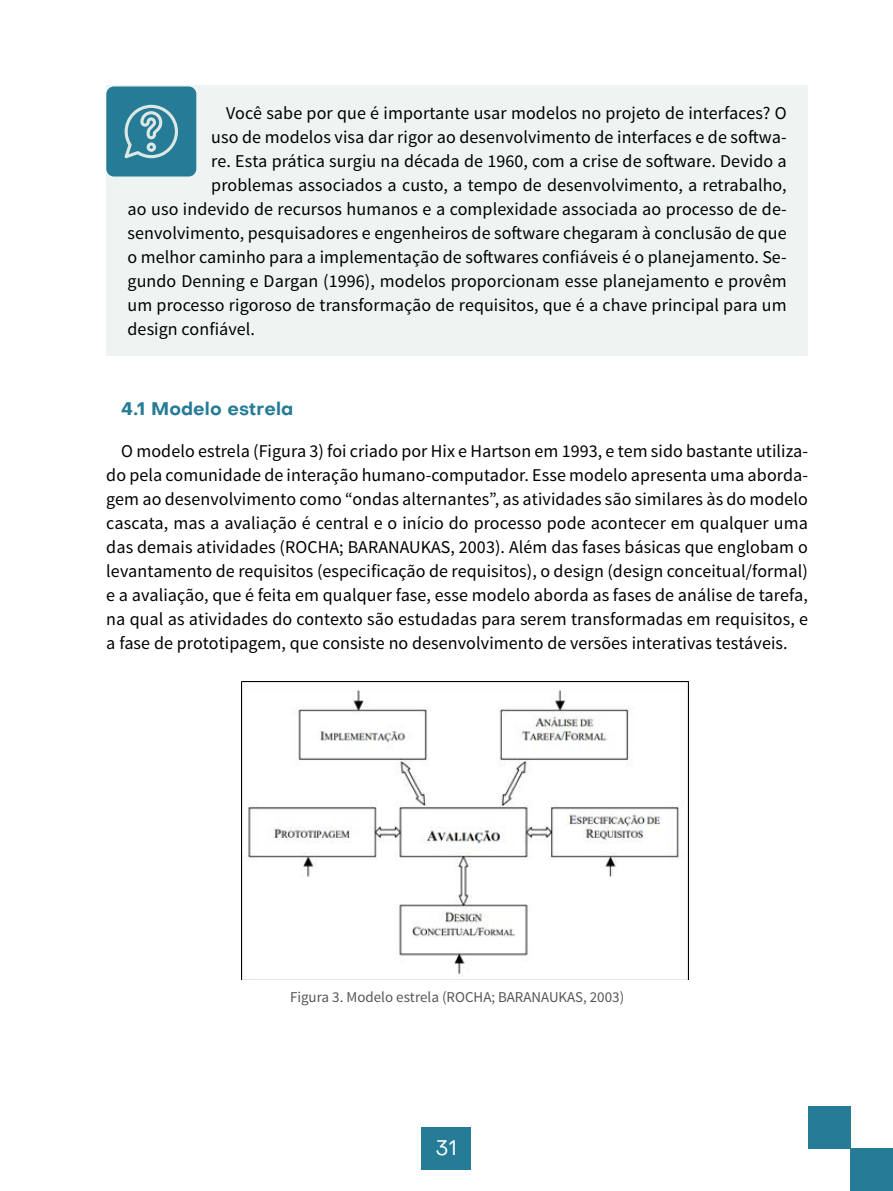
<style>
.page{position:relative;width:893px;height:1191px;background:#fff}
.page>*{position:absolute;margin:0;border:0;box-sizing:border-box;transform-origin:0 0}
.t1{font:21px "Objective";color:#fff}
.t2{font:18px/24px "Source Sans Pro";letter-spacing:.005em;color:#000;text-align:justify}
.t3{font:700 18px "Objective";letter-spacing:.005em;color:#267c96}
.t4{font:15px "Source Sans Pro";color:#575756}
</style>
<div class="page">
<div style="left:808px;top:1106px;width:42px;height:42px;background:#267c96"></div>
<div style="left:850px;top:1148px;width:43px;height:43px;background:#267c96"></div>
<div style="left:422px;top:1127px;width:49px;height:42px;background:#267c96"></div>
<img style="left:241px;top:681px;width:447px;height:298px">
<div style="left:106px;top:85px;width:702px;height:270px;background:#eef4f1"></div>
<div style="left:106px;top:86px;width:90px;height:90px;background:#267c96;border-radius:8px"></div>
<svg style="left:124px;top:105px;width:54px;height:53px"></svg>
<p class="t2" style="left:226px;top:101px;width:562px">Você sabe por que é importante usar modelos no projeto de interfaces? O</p>
<p class="t2" style="left:211px;top:125px;width:577px">uso de modelos visa dar rigor ao desenvolvimento de interfaces e de softwa-</p>
<p class="t2" style="left:211px;top:149px;width:577px">re. Esta prática surgiu na década de 1960, com a crise de software. Devido a</p>
<p class="t2" style="left:211px;top:173px;width:577px">problemas associados a custo, a tempo de desenvolvimento, a retrabalho,</p>
<p class="t2" style="left:128px;top:197px;width:661px">ao uso indevido de recursos humanos e a complexidade associada ao processo de de-</p>
<p class="t2" style="left:128px;top:221px;width:661px">senvolvimento, pesquisadores e engenheiros de software chegaram à conclusão de que</p>
<p class="t2" style="left:128px;top:245px;width:661px">o melhor caminho para a implementação de softwares confiáveis é o planejamento. Se-</p>
<p class="t2" style="left:128px;top:269px;width:660px">gundo Denning e Dargan (1996), modelos proporcionam esse planejamento e provêm</p>
<p class="t2" style="left:128px;top:293px;width:660px">um processo rigoroso de transformação de requisitos, que é a chave principal para um</p>
<p class="t2" style="left:128px;top:317px;width:129px">design confiável.</p>
<p class="t3" style="left:121px;top:396px;width:173px">4.1 Modelo estrela</p>
<p class="t2" style="left:106px;top:439px;width:703px;text-indent:15px">O modelo estrela (Figura 3) foi criado por Hix e Hartson em 1993, e tem sido bastante utiliza&shy;do pela comunidade de interação humano-computador. Esse modelo apresenta uma aborda&shy;gem ao desenvolvimento como “ondas alternantes”, as atividades são similares às do modelo cascata, mas a avaliação é central e o início do processo pode acontecer em qualquer uma das demais atividades (ROCHA; BARANAUKAS, 2003). Além das fases básicas que englobam o levantamento de requisitos (especificação de requisitos), o design (design conceitual/formal) e a avaliação, que é feita em qualquer fase, esse modelo aborda as fases de análise de tarefa, na qual as atividades do contexto são estudadas para serem transformadas em requisitos, e a fase de prototipagem, que consiste no desenvolvimento de versões interativas testáveis.</p>
<p class="t4" style="left:290px;top:987px;width:336px">Figura 3. Modelo estrela (ROCHA; BARANAUKAS, 2003)</p>
<p class="t1" style="left:436px;top:1133px;width:23px">31</p>
</div>
